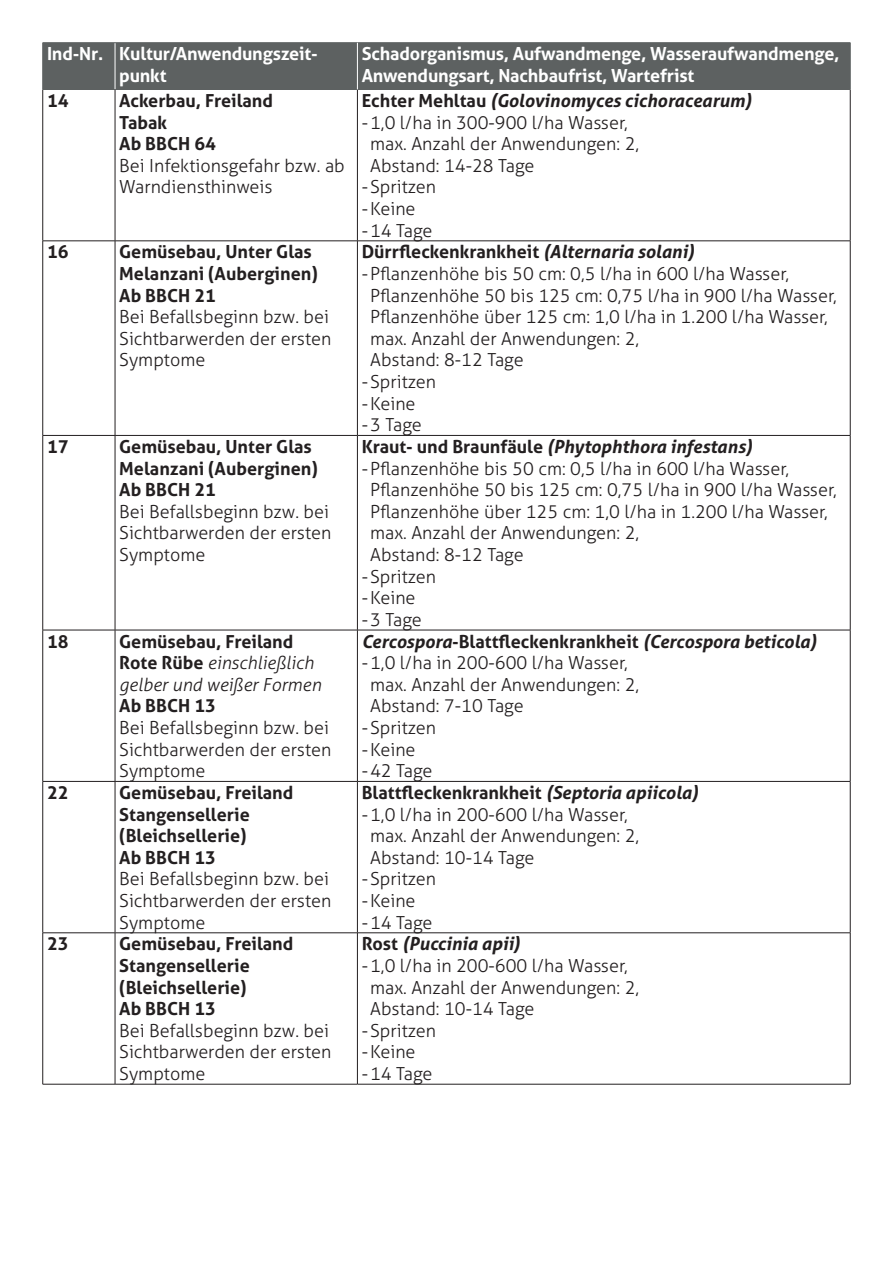
<style>
.page{position:relative;width:893px;height:1263px;background:#fff}
.page>*{position:absolute;margin:0;border:0;box-sizing:border-box;transform-origin:0 0}
.Z_normal{font:300 18px/21.6px "Aller";color:#231f20}
.Z_normal-2{font:700 18px/21.6px "Aller";color:#231f20}
.Broodtekst{font:italic 700 18px "Aller";color:#231f20}
.t1{font:700 18px/21.6px "Aller";letter-spacing:-.01em;color:#fff}
.Broodtekst-2{font:700 18px "Aller";color:#231f20}
.Z_normal-3{font:italic 300 18px/21.6px "Aller";color:#231f20}
.s1{font-style:normal}
.s2{font-weight:700;font-style:normal}
.s3{font-style:italic}
</style>
<div class="page">
<div style="left:43px;top:43px;width:807px;height:46px;background:#5d6161"></div>
<hr style="left:115px;top:43px;width:1px;height:46px;background:#fff">
<hr style="left:42px;top:90px;width:1px;height:151px;background:#231f20">
<hr style="left:115px;top:90px;width:1px;height:151px;background:#231f20">
<hr style="left:357px;top:90px;width:1px;height:151px;background:#231f20">
<hr style="left:850px;top:90px;width:1px;height:151px;background:#231f20">
<hr style="left:42px;top:241px;width:1px;height:194px;background:#231f20">
<hr style="left:115px;top:241px;width:1px;height:194px;background:#231f20">
<hr style="left:357px;top:241px;width:1px;height:194px;background:#231f20">
<hr style="left:850px;top:241px;width:1px;height:194px;background:#231f20">
<hr style="left:42px;top:436px;width:1px;height:194px;background:#231f20">
<hr style="left:115px;top:436px;width:1px;height:194px;background:#231f20">
<hr style="left:357px;top:436px;width:1px;height:194px;background:#231f20">
<hr style="left:850px;top:436px;width:1px;height:194px;background:#231f20">
<hr style="left:42px;top:630px;width:1px;height:151px;background:#231f20">
<hr style="left:115px;top:630px;width:1px;height:151px;background:#231f20">
<hr style="left:357px;top:630px;width:1px;height:151px;background:#231f20">
<hr style="left:850px;top:630px;width:1px;height:151px;background:#231f20">
<hr style="left:42px;top:782px;width:1px;height:150px;background:#231f20">
<hr style="left:115px;top:782px;width:1px;height:150px;background:#231f20">
<hr style="left:357px;top:782px;width:1px;height:150px;background:#231f20">
<hr style="left:850px;top:782px;width:1px;height:150px;background:#231f20">
<hr style="left:42px;top:933px;width:1px;height:151px;background:#231f20">
<hr style="left:115px;top:933px;width:1px;height:151px;background:#231f20">
<hr style="left:357px;top:933px;width:1px;height:151px;background:#231f20">
<hr style="left:850px;top:933px;width:1px;height:151px;background:#231f20">
<hr style="left:43px;top:241px;width:72px;height:1px;background:#231f20">
<hr style="left:115px;top:241px;width:242px;height:1px;background:#231f20">
<hr style="left:357px;top:241px;width:493px;height:1px;background:#231f20">
<hr style="left:43px;top:435px;width:72px;height:1px;background:#231f20">
<hr style="left:115px;top:435px;width:242px;height:1px;background:#231f20">
<hr style="left:357px;top:435px;width:493px;height:1px;background:#231f20">
<hr style="left:43px;top:630px;width:72px;height:1px;background:#231f20">
<hr style="left:115px;top:630px;width:242px;height:1px;background:#231f20">
<hr style="left:357px;top:630px;width:493px;height:1px;background:#231f20">
<hr style="left:43px;top:781px;width:72px;height:1px;background:#231f20">
<hr style="left:115px;top:781px;width:242px;height:1px;background:#231f20">
<hr style="left:357px;top:781px;width:493px;height:1px;background:#231f20">
<hr style="left:43px;top:932px;width:72px;height:1px;background:#231f20">
<hr style="left:115px;top:932px;width:242px;height:1px;background:#231f20">
<hr style="left:357px;top:932px;width:493px;height:1px;background:#231f20">
<hr style="left:43px;top:1084px;width:72px;height:1px;background:#231f20">
<hr style="left:115px;top:1084px;width:242px;height:1px;background:#231f20">
<hr style="left:357px;top:1084px;width:493px;height:1px;background:#231f20">
<hr style="left:43px;top:42px;width:72px;height:1px;background:#5d6161">
<hr style="left:42px;top:43px;width:1px;height:46px;background:#5d6161">
<hr style="left:115px;top:42px;width:242px;height:1px;background:#5d6161">
<hr style="left:357px;top:42px;width:493px;height:1px;background:#5d6161">
<hr style="left:850px;top:43px;width:1px;height:46px;background:#5d6161">
<hr style="left:43px;top:89px;width:72px;height:1px;background:#5d6161">
<hr style="left:115px;top:89px;width:242px;height:1px;background:#5d6161">
<hr style="left:357px;top:89px;width:493px;height:1px;background:#5d6161">
<hr style="left:357px;top:43px;width:1px;height:46px;background:#fff">
<p class="t1" style="left:47px;top:43px;width:58px">Ind-Nr.</p>
<p class="t1" style="left:119px;top:43px;width:200px">Kultur/Anwendungszeit&shy;punkt</p>
<p class="t1" style="left:362px;top:43px;width:479px">Schadorganismus, Aufwandmenge, Wasseraufwandmenge,<br>Anwendungsart, Nachbaufrist, Wartefrist</p>
<p class="Z_normal-2" style="left:47px;top:90px;width:23px">14</p>
<p class="Z_normal-2" style="left:119px;top:90px;width:155px">Ackerbau, Freiland</p>
<p class="Z_normal-2" style="left:119px;top:111px;width:49px">Tabak</p>
<p class="Z_normal-2" style="left:119px;top:133px;width:98px">Ab BBCH 64</p>
<p class="Z_normal" style="left:119px;top:155px;width:227px">Bei Infektionsgefahr bzw. ab<br>Warndiensthinweis</p>
<p class="Broodtekst" style="left:362px;top:89px;width:392px"><span class="s1">Echter Mehltau</span> (Golovinomyces cichoracearum)</p>
<p class="Z_normal" style="left:370px;top:111px;width:271px;text-indent:-9px">-1,0 l/ha in 300-900 l/ha Wasser, max. Anzahl der Anwendungen: 2,<br>Abstand: 14-28 Tage</p>
<p class="Z_normal" style="left:362px;top:176px;width:76px">-Spritzen</p>
<p class="Z_normal" style="left:362px;top:198px;width:55px">-Keine</p>
<p class="Z_normal" style="left:362px;top:219px;width:72px">-14 Tage</p>
<p class="Z_normal-2" style="left:47px;top:241px;width:23px">16</p>
<p class="Z_normal-2" style="left:119px;top:241px;width:194px">Gemüsebau, Unter Glas</p>
<p class="Z_normal-2" style="left:119px;top:263px;width:200px">Melanzani (Auberginen)</p>
<p class="Z_normal-2" style="left:119px;top:284px;width:98px">Ab BBCH 21</p>
<p class="Z_normal" style="left:119px;top:306px;width:214px">Bei Befallsbeginn bzw. bei<br>Sichtbarwerden der ersten<br>Symptome</p>
<p class="Z_normal-2" style="left:47px;top:436px;width:23px">17</p>
<p class="Z_normal-2" style="left:119px;top:436px;width:194px">Gemüsebau, Unter Glas</p>
<p class="Z_normal-2" style="left:119px;top:457px;width:200px">Melanzani (Auberginen)</p>
<p class="Z_normal-2" style="left:119px;top:479px;width:98px">Ab BBCH 21</p>
<p class="Z_normal" style="left:119px;top:501px;width:214px">Bei Befallsbeginn bzw. bei<br>Sichtbarwerden der ersten<br>Symptome</p>
<p class="Z_normal-2" style="left:47px;top:630px;width:23px">18</p>
<p class="Z_normal-2" style="left:119px;top:630px;width:176px">Gemüsebau, Freiland</p>
<p class="Z_normal-3" style="left:119px;top:652px;width:203px"><span class="s2">Rote Rübe</span> einschließlich gelber und weißer Formen</p>
<p class="Z_normal-2" style="left:119px;top:695px;width:98px">Ab BBCH 13</p>
<p class="Z_normal" style="left:119px;top:717px;width:214px">Bei Befallsbeginn bzw. bei<br>Sichtbarwerden der ersten<br>Symptome</p>
<p class="Z_normal-2" style="left:47px;top:782px;width:23px">22</p>
<p class="Z_normal-2" style="left:119px;top:782px;width:176px">Gemüsebau, Freiland</p>
<p class="Z_normal-2" style="left:119px;top:803px;width:132px">Stangensellerie (Bleichsellerie)</p>
<p class="Z_normal-2" style="left:119px;top:846px;width:98px">Ab BBCH 13</p>
<p class="Z_normal" style="left:119px;top:868px;width:214px">Bei Befallsbeginn bzw. bei<br>Sichtbarwerden der ersten<br>Symptome</p>
<p class="Z_normal-2" style="left:47px;top:933px;width:23px">23</p>
<p class="Z_normal-2" style="left:119px;top:933px;width:176px">Gemüsebau, Freiland</p>
<p class="Z_normal-2" style="left:119px;top:955px;width:132px">Stangensellerie (Bleichsellerie)</p>
<p class="Z_normal-2" style="left:119px;top:998px;width:98px">Ab BBCH 13</p>
<p class="Z_normal" style="left:119px;top:1019px;width:214px">Bei Befallsbeginn bzw. bei<br>Sichtbarwerden der ersten<br>Symptome</p>
<p class="Broodtekst-2" style="left:362px;top:241px;width:334px">Dürrfleckenkrankheit <span class="s3">(Alternaria solani)</span></p>
<p class="Z_normal" style="left:370px;top:263px;width:468px;text-indent:-9px">-Pflanzenhöhe bis 50 cm: 0,5 l/ha in 600 l/ha Wasser, Pflanzenhöhe 50 bis 125 cm: 0,75 l/ha in 900 l/ha Wasser, Pflanzenhöhe über 125 cm: 1,0 l/ha in 1.200 l/ha Wasser, max. Anzahl der Anwendungen: 2,<br>Abstand: 8-12 Tage</p>
<p class="Z_normal" style="left:362px;top:371px;width:76px">-Spritzen</p>
<p class="Z_normal" style="left:362px;top:392px;width:55px">-Keine</p>
<p class="Z_normal" style="left:362px;top:414px;width:62px">-3 Tage</p>
<p class="Broodtekst" style="left:362px;top:435px;width:392px"><span class="s1">Kraut- und Braunfäule</span> (Phytophthora infestans)</p>
<p class="Z_normal" style="left:370px;top:457px;width:468px;text-indent:-9px">-Pflanzenhöhe bis 50 cm: 0,5 l/ha in 600 l/ha Wasser, Pflanzenhöhe 50 bis 125 cm: 0,75 l/ha in 900 l/ha Wasser, Pflanzenhöhe über 125 cm: 1,0 l/ha in 1.200 l/ha Wasser, max. Anzahl der Anwendungen: 2,<br>Abstand: 8-12 Tage</p>
<p class="Z_normal" style="left:362px;top:565px;width:76px">-Spritzen</p>
<p class="Z_normal" style="left:362px;top:587px;width:55px">-Keine</p>
<p class="Z_normal" style="left:362px;top:609px;width:62px">-3 Tage</p>
<p class="Broodtekst" style="left:362px;top:630px;width:457px">Cercospora<span class="s1">-Blattfleckenkrankheit</span> (Cercospora beticola)</p>
<p class="Z_normal" style="left:370px;top:652px;width:271px;text-indent:-9px">-1,0 l/ha in 200-600 l/ha Wasser, max. Anzahl der Anwendungen: 2,<br>Abstand: 7-10 Tage</p>
<p class="Z_normal" style="left:362px;top:717px;width:76px">-Spritzen</p>
<p class="Z_normal" style="left:362px;top:738px;width:55px">-Keine</p>
<p class="Z_normal" style="left:362px;top:760px;width:72px">-42 Tage</p>
<p class="Broodtekst-2" style="left:362px;top:781px;width:338px">Blattfleckenkrankheit <span class="s3">(Septoria apiicola)</span></p>
<p class="Z_normal" style="left:370px;top:803px;width:271px;text-indent:-9px">-1,0 l/ha in 200-600 l/ha Wasser, max. Anzahl der Anwendungen: 2,<br>Abstand: 10-14 Tage</p>
<p class="Z_normal" style="left:362px;top:868px;width:76px">-Spritzen</p>
<p class="Z_normal" style="left:362px;top:890px;width:55px">-Keine</p>
<p class="Z_normal" style="left:362px;top:911px;width:72px">-14 Tage</p>
<p class="Broodtekst" style="left:362px;top:933px;width:160px"><span class="s1">Rost</span> (Puccinia apii)</p>
<p class="Z_normal" style="left:370px;top:955px;width:271px;text-indent:-9px">-1,0 l/ha in 200-600 l/ha Wasser, max. Anzahl der Anwendungen: 2,<br>Abstand: 10-14 Tage</p>
<p class="Z_normal" style="left:362px;top:1019px;width:76px">-Spritzen</p>
<p class="Z_normal" style="left:362px;top:1041px;width:55px">-Keine</p>
<p class="Z_normal" style="left:362px;top:1063px;width:72px">-14 Tage</p>
</div>
